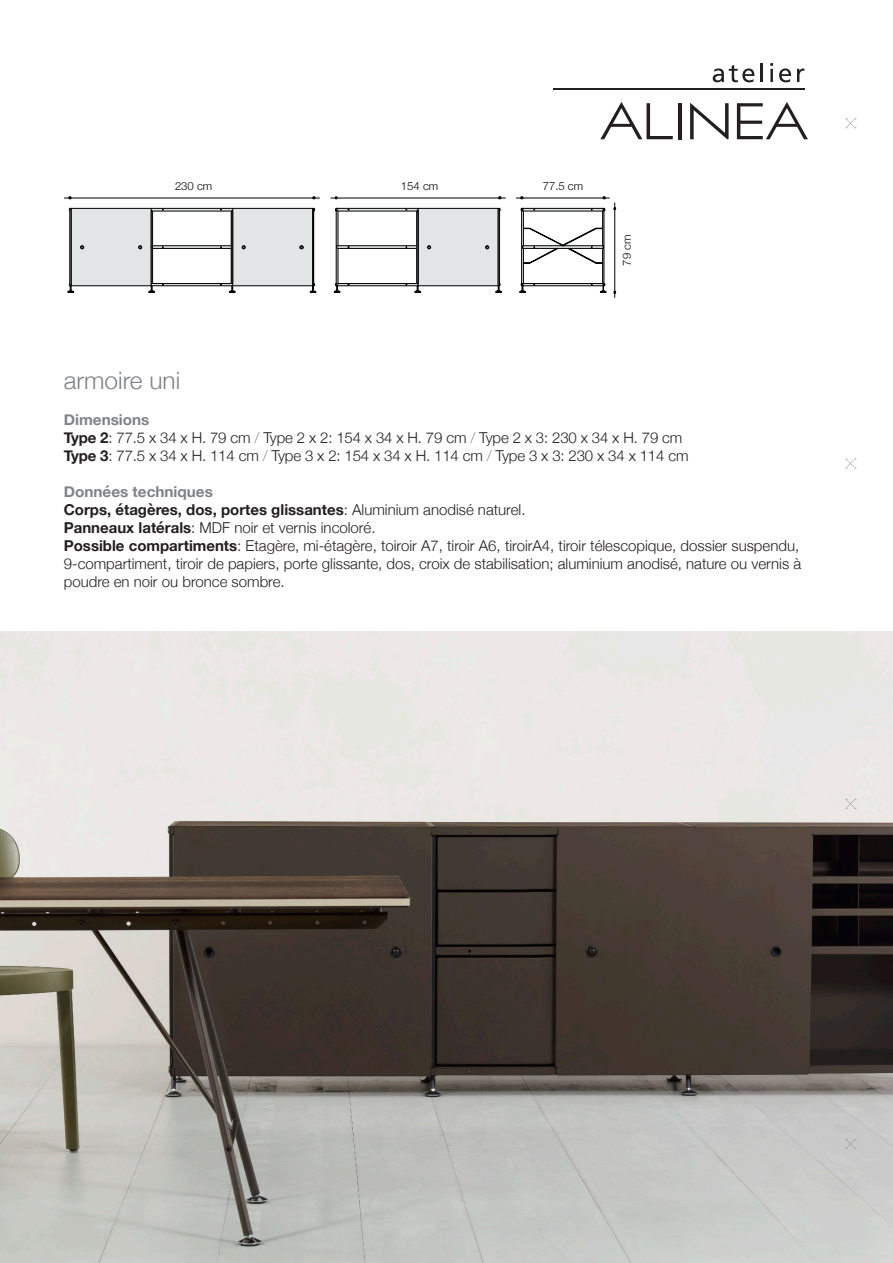
<style>
.page{position:relative;width:893px;height:1263px;background:#fff}
.page>*{position:absolute;margin:0;border:0;box-sizing:border-box;transform-origin:0 0}
.t1{font:300 24px "Helvetica Neue";color:#808285}
.t2{font:300 15px/18px "Helvetica Neue";color:#231f20}
.t3{font:700 15px "Helvetica Neue";color:#231f20}
.t4{font:700 15px "Helvetica Neue";color:#808285}
.t5{font:300 11.25px "Helvetica Neue";color:#000}
.s1{font-weight:700}
.s2{color:#8a8c8f}
.s3{font-weight:300}
</style>
<div class="page">
<img style="left:0;top:631px;width:893px;height:632px">
<div style="left:151px;top:208px;width:82px;height:3px;border:1px solid #000"></div>
<div style="left:71px;top:208px;width:80px;height:78px;background:#e2e5e6"></div>
<div style="left:71px;top:208px;width:80px;height:78px;border:1px solid #000"></div>
<svg style="left:80px;top:246px;width:4px;height:3px"></svg>
<svg style="left:138px;top:246px;width:4px;height:3px"></svg>
<svg style="left:68px;top:283px;width:6px;height:10px"></svg>
<svg style="left:148px;top:286px;width:7px;height:7px"></svg>
<svg style="left:229px;top:286px;width:7px;height:7px"></svg>
<div style="left:151px;top:283px;width:82px;height:3px;border:1px solid #000"></div>
<div style="left:151px;top:246px;width:82px;height:3px;border:1px solid #000"></div>
<div style="left:151px;top:211px;width:2px;height:73px;border:1px solid #000"></div>
<div style="left:233px;top:208px;width:80px;height:78px;background:#e2e5e6"></div>
<div style="left:233px;top:208px;width:80px;height:78px;border:1px solid #000"></div>
<svg style="left:310px;top:283px;width:6px;height:10px"></svg>
<div style="left:313px;top:208px;width:1px;height:78px;border:1px solid #000"></div>
<div style="left:231px;top:211px;width:2px;height:73px;border:1px solid #000"></div>
<hr style="left:64px;top:198px;width:256px;height:1px;background:#000">
<div style="left:336px;top:208px;width:82px;height:3px;border:1px solid #000"></div>
<svg style="left:415px;top:286px;width:6px;height:7px"></svg>
<div style="left:336px;top:283px;width:82px;height:3px;border:1px solid #000"></div>
<div style="left:336px;top:246px;width:82px;height:3px;border:1px solid #000"></div>
<div style="left:418px;top:208px;width:80px;height:78px;background:#e2e5e6"></div>
<div style="left:418px;top:208px;width:80px;height:78px;border:1px solid #000"></div>
<svg style="left:495px;top:283px;width:7px;height:10px"></svg>
<div style="left:498px;top:208px;width:2px;height:78px;border:1px solid #000"></div>
<svg style="left:485px;top:246px;width:4px;height:3px"></svg>
<svg style="left:427px;top:246px;width:4px;height:3px"></svg>
<div style="left:417px;top:211px;width:1px;height:73px;border:1px solid #000"></div>
<svg style="left:334px;top:283px;width:7px;height:10px"></svg>
<div style="left:602px;top:208px;width:2px;height:78px;border:1px solid #000"></div>
<div style="left:521px;top:208px;width:2px;height:78px;border:1px solid #000"></div>
<div style="left:522px;top:208px;width:82px;height:3px;border:1px solid #000"></div>
<div style="left:522px;top:283px;width:82px;height:3px;border:1px solid #000"></div>
<div style="left:522px;top:246px;width:82px;height:3px;border:1px solid #000"></div>
<svg style="left:519px;top:283px;width:7px;height:10px"></svg>
<svg style="left:600px;top:283px;width:6px;height:10px"></svg>
<svg style="left:523px;top:228px;width:80px;height:36px"></svg>
<hr style="left:331px;top:198px;width:174px;height:1px;background:#000">
<hr style="left:516px;top:198px;width:93px;height:1px;background:#000">
<hr style="left:614px;top:203px;width:1px;height:94px;background:#000">
<hr style="left:678px;top:103px;width:3px;height:36px;background:#231f20">
<svg style="left:690px;top:103px;width:39px;height:36px"></svg>
<svg style="left:600px;top:102px;width:73px;height:37px"></svg>
<svg style="left:737px;top:102px;width:71px;height:37px"></svg>
<svg style="left:713px;top:65px;width:41px;height:17px"></svg>
<svg style="left:761px;top:64px;width:2px;height:18px"></svg>
<svg style="left:770px;top:64px;width:3px;height:18px"></svg>
<svg style="left:779px;top:68px;width:12px;height:14px"></svg>
<svg style="left:797px;top:68px;width:7px;height:14px"></svg>
<hr style="left:553px;top:89px;width:251px;height:1px;background:#231f20">
<svg style="left:845px;top:1139px;width:11px;height:10px"></svg>
<svg style="left:845px;top:799px;width:11px;height:10px"></svg>
<svg style="left:845px;top:459px;width:11px;height:10px"></svg>
<svg style="left:845px;top:118px;width:11px;height:10px"></svg>
<p class="t5" style="left:175px;top:177px;width:39px">230 cm</p>
<p class="t5" style="left:401px;top:177px;width:39px">154 cm</p>
<p class="t5" style="left:543px;top:177px;width:42px">77.5 cm</p>
<p class="t5" style="left:618px;top:265px;width:32px;rotate:-90deg">79 cm</p>
<p class="t1" style="left:64px;top:361px;width:118px">armoire uni</p>
<p class="t4" style="left:64px;top:408px;width:87px">Dimensions</p>
<p class="t2" style="left:64px;top:427px;width:620px"><span class="s1">Type 2</span>: 77.5 x 34 x H. 79 cm <span class="s2">/</span> Type 2 x 2: 154 x 34 x H. 79 cm <span class="s2">/</span> Type 2 x 3: 230 x 34 x H. 79 cm</p>
<p class="t2" style="left:64px;top:445px;width:626px"><span class="s1">Type 3</span>: 77.5 x 34 x H. 114 cm <span class="s2">/</span> Type 3 x 2: 154 x 34 x H. 114 cm <span class="s2">/</span> Type 3 x 3: 230 x 34 x 114 cm</p>
<p class="t4" style="left:64px;top:480px;width:151px">Données techniques</p>
<p class="t3" style="left:64px;top:498px;width:463px">Corps, étagères, dos, portes glissantes<span class="s3">: Aluminium anodisé naturel.</span></p>
<p class="t2" style="left:64px;top:517px;width:313px"><span class="s1">Panneaux latérals</span>: MDF noir et vernis incoloré.</p>
<p class="t2" style="left:64px;top:535px;width:739px"><span class="s1">Possible compartiments</span>: Etagère, mi-étagère, toiroir A7, tiroir A6, tiroirA4, tiroir télescopique, dossier suspendu,<br>9-compartiment, tiroir de papiers, porte glissante, dos, croix de stabilisation; aluminium anodisé, nature ou vernis à poudre en noir ou bronce sombre.</p>
</div>
